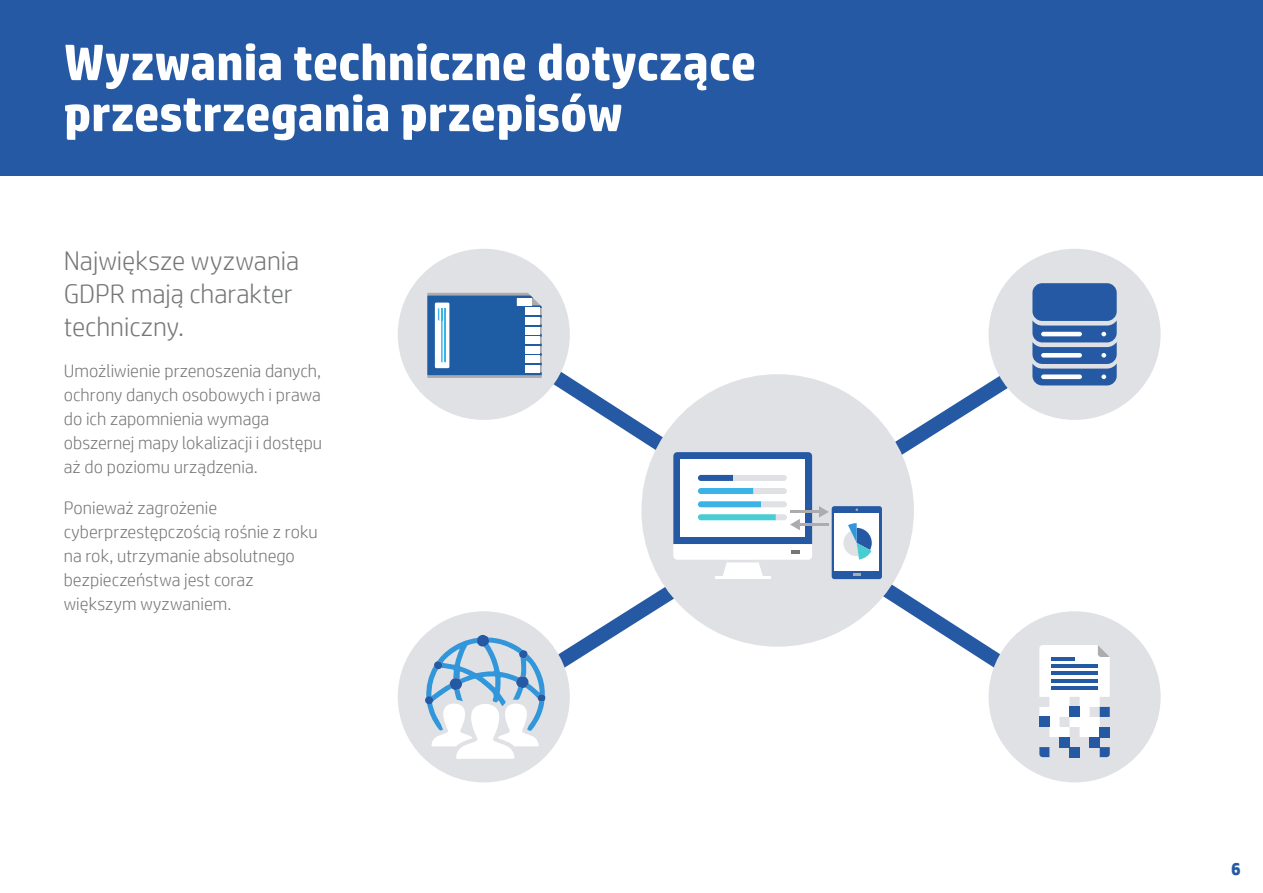
<style>
.page{position:relative;width:1263px;height:893px;background:#fff}
.page>*{position:absolute;margin:0;border:0;box-sizing:border-box;transform-origin:0 0}
.t1{font:700 51px/51px "HP Simplified";letter-spacing:-.005em;color:#fff}
.t2{font:300 27px/33px "HP Simplified";color:#757678}
.t3{font:300 18px/24px "HP Simplified";color:#757678}
.t4{font:700 18px "HP Simplified";color:#2559a4}
</style>
<div class="page">
<div style="left:398px;top:249px;width:172px;height:171px;background:#e0e1e4;border-radius:50%"></div>
<svg style="left:490px;top:364px;width:517px;height:349px"></svg>
<div style="left:0;top:0;width:1263px;height:176px;background:#2559a4"></div>
<div style="left:641px;top:374px;width:273px;height:273px;background:#e0e1e4;border-radius:50%"></div>
<hr style="left:715px;top:576px;width:55px;height:3px;background:#fff">
<div style="left:832px;top:506px;width:50px;height:73px;background:#2559a4;border-radius:3px"></div>
<div style="left:834px;top:513px;width:45px;height:57px;background:#fff"></div>
<svg style="left:853px;top:573px;width:8px;height:3px"></svg>
<svg style="left:843px;top:523px;width:29px;height:37px"></svg>
<svg style="left:819px;top:506px;width:10px;height:12px"></svg>
<hr style="left:790px;top:511px;width:29px;height:2px;background:#acacae">
<hr style="left:800px;top:524px;width:29px;height:2px;background:#acacae">
<svg style="left:673px;top:452px;width:139px;height:124px;background:#c4d6e7"></svg>
<div style="left:398px;top:611px;width:172px;height:171px;background:#e0e1e4;border-radius:50%"></div>
<svg style="left:425px;top:634px;width:121px;height:125px"></svg>
<svg style="left:427px;top:293px;width:115px;height:85px;background:#5281b6"></svg>
<div style="left:988px;top:611px;width:172px;height:171px;background:#e0e1e4;border-radius:50%"></div>
<div style="left:988px;top:249px;width:172px;height:171px;background:#e0e1e4;border-radius:50%"></div>
<div style="left:1032px;top:283px;width:85px;height:38px;background:#2559a4;border-radius:10px"></div>
<svg style="left:1032px;top:320px;width:85px;height:65px"></svg>
<svg style="left:1039px;top:645px;width:71px;height:92px"></svg>
<hr style="left:1051px;top:671px;width:47px;height:4px;background:#2559a4">
<hr style="left:1051px;top:679px;width:47px;height:3px;background:#2559a4">
<hr style="left:1051px;top:686px;width:47px;height:4px;background:#2559a4">
<hr style="left:1051px;top:657px;width:23px;height:4px;background:#2559a4">
<hr style="left:1051px;top:664px;width:47px;height:4px;background:#2559a4">
<svg style="left:1039px;top:747px;width:10px;height:10px"></svg>
<div style="left:1069px;top:707px;width:10px;height:10px;background:#2559a4"></div>
<div style="left:1100px;top:727px;width:10px;height:10px;background:#2559a4"></div>
<div style="left:1090px;top:737px;width:10px;height:10px;background:#2559a4"></div>
<div style="left:1059px;top:737px;width:10px;height:10px;background:#2559a4"></div>
<div style="left:1039px;top:717px;width:10px;height:10px;background:#2559a4"></div>
<div style="left:1069px;top:747px;width:10px;height:10px;background:#2559a4"></div>
<svg style="left:1100px;top:747px;width:10px;height:10px"></svg>
<h1 class="t1" style="left:64px;top:37px;width:694px">Wyzwania techniczne dotyczące przestrzegania przepisów</h1>
<h2 class="t2" style="left:64px;top:244px;width:237px">Największe wyzwania<br>GDPR mają charakter techniczny.</h2>
<p class="t3" style="left:64px;top:359px;width:260px">Umożliwienie przenoszenia danych, ochrony danych osobowych i prawa do ich zapomnienia wymaga obszernej mapy lokalizacji i dostępu aż do poziomu urządzenia.</p>
<p class="t3" style="left:64px;top:496px;width:255px">Ponieważ zagrożenie cyberprzestępczością rośnie z roku na rok, utrzymanie absolutnego bezpieczeństwa jest coraz większym wyzwaniem.</p>
<p class="t4" style="left:1231px;top:857px;width:11px">6</p>
</div>
